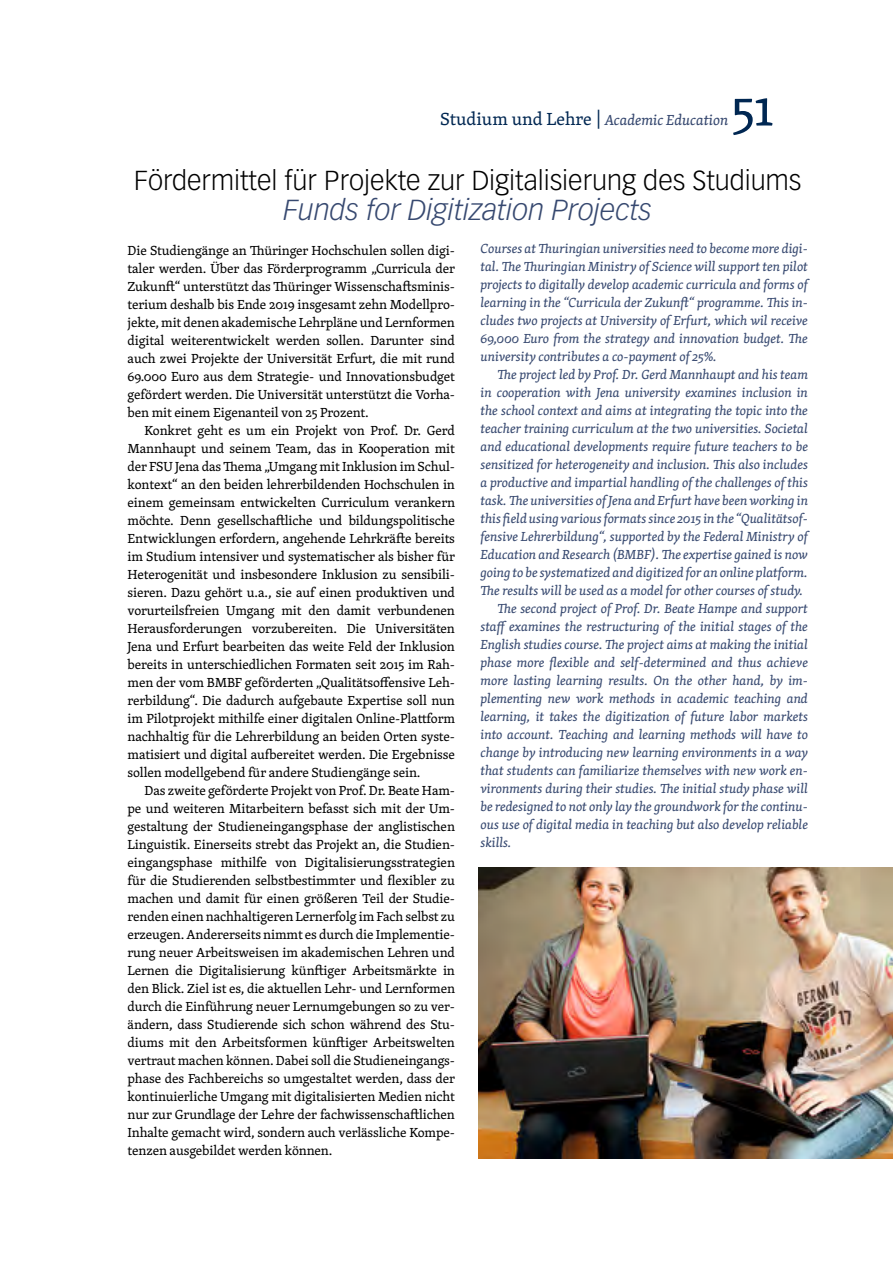
<style>
.page{position:relative;width:893px;height:1263px;background:#fff}
.page>*{position:absolute;margin:0;border:0;box-sizing:border-box;transform-origin:0 0}
.t1{font:54px "Skolar";color:#002752}
.t2{font:italic 300 28.5px "Vectora LH";color:#374970}
.t3{font:300 27px "Vectora LH";color:#000}
.t4{font:italic 15px "Skolar";color:#374970}
.t5{font:13.5px/18px "Skolar";letter-spacing:-.01em;color:#000;text-align:justify}
.t6{font:italic 13.5px/18px "Skolar";color:#374970;text-align:justify}
.s1{font-style:normal;font-size:18px;color:#002752}
</style>
<div class="page">
<img style="left:478px;top:867px;width:415px;height:292px">
<p class="t4" style="left:440px;top:109px;width:290px"><span class="s1">Studium und Lehre |</span> Academic Education</p>
<h1 class="t1" style="left:731px;top:67px;width:44px">51</h1>
<h3 class="t3" style="left:134px;top:165px;width:669px">Fördermittel für Projekte zur Digitalisierung des Studiums</h3>
<h2 class="t2" style="left:283px;top:193px;width:370px">Funds for Digitization Projects</h2>
<p class="t5" style="left:128px;top:241px;width:329px">Die Studiengänge an Thüringer Hochschulen sollen digi&shy;taler werden. Über das Förderprogramm „Curricula der Zukunft“ unterstützt das Thüringer Wissenschaftsminis&shy;terium deshalb bis Ende 2019 insgesamt zehn Modellpro&shy;jekte, mit denen akademische Lehrpläne und Lernformen digital weiterentwickelt werden sollen. Darunter sind auch zwei Projekte der Universität Erfurt, die mit rund 69.000 Euro aus dem Strategie- und Innovationsbudget gefördert werden. Die Universität unterstützt die Vorha&shy;ben mit einem Eigenanteil von 25 Prozent.</p>
<p class="t5" style="left:128px;top:421px;width:329px;text-indent:17px">Konkret geht es um ein Projekt von Prof. Dr. Gerd Mannhaupt und seinem Team, das in Kooperation mit der FSU Jena das Thema „Umgang mit Inklusion im Schul&shy;kontext“ an den beiden lehrerbildenden Hochschulen in einem gemeinsam entwickelten Curriculum verankern möchte. Denn gesellschaftliche und bildungspolitische Entwicklungen erfordern, angehende Lehrkräfte bereits im Studium intensiver und systematischer als bisher für Heterogenität und insbesondere Inklusion zu sensibili&shy;sieren. Dazu gehört u.a., sie auf einen produktiven und vorurteilsfreien Umgang mit den damit verbundenen Herausforderungen vorzubereiten. Die Universitäten Jena und Erfurt bearbeiten das weite Feld der Inklusion bereits in unterschiedlichen Formaten seit 2015 im Rah&shy;men der vom BMBF geförderten „Qualitätsoffensive Leh&shy;rerbildung“. Die dadurch aufgebaute Expertise soll nun im Pilotprojekt mithilfe einer digitalen Online-Plattform nachhaltig für die Lehrerbildung an beiden Orten syste&shy;matisiert und digital aufbereitet werden. Die Ergebnisse sollen modellgebend für andere Studiengänge sein.</p>
<p class="t5" style="left:128px;top:781px;width:329px;text-indent:17px">Das zweite geförderte Projekt von Prof. Dr. Beate Ham&shy;pe und weiteren Mitarbeitern befasst sich mit der Um&shy;gestaltung der Studieneingangsphase der anglistischen Linguistik. Einerseits strebt das Projekt an, die Studien&shy;eingangsphase mithilfe von Digitalisierungsstrategien für die Studierenden selbstbestimmter und flexibler zu machen und damit für einen größeren Teil der Studie&shy;renden einen nachhaltigeren Lernerfolg im Fach selbst zu erzeugen. Andererseits nimmt es durch die Implementie&shy;rung neuer Arbeitsweisen im akademischen Lehren und Lernen die Digitalisierung künftiger Arbeitsmärkte in den Blick. Ziel ist es, die aktuellen Lehr- und Lernformen durch die Einführung neuer Lernumgebungen so zu ver&shy;ändern, dass Studierende sich schon während des Stu&shy;diums mit den Arbeitsformen künftiger Arbeitswelten vertraut machen können. Dabei soll die Studieneingangs&shy;phase des Fachbereichs so umgestaltet werden, dass der kontinuierliche Umgang mit digitalisierten Medien nicht nur zur Grundlage der Lehre der fachwissenschaftlichen Inhalte gemacht wird, sondern auch verlässliche Kompe&shy;tenzen ausgebildet werden können.</p>
<p class="t6" style="left:480px;top:239px;width:329px">Courses at Thuringian universities need to become more digi&shy;tal. The Thuringian Ministry of Science will support ten pilot projects to digitally develop academic curricula and forms of learning in the “Curricula der Zukunft“ programme. This in&shy;cludes two projects at University of Erfurt, which wil receive 69,000 Euro from the strategy and innovation budget. The university contributes a co-payment of 25%.</p>
<p class="t6" style="left:497px;top:365px;width:312px">The project led by Prof. Dr. Gerd Mannhaupt and his team</p>
<p class="t6" style="left:480px;top:383px;width:329px">in cooperation with Jena university examines inclusion in</p>
<p class="t6" style="left:480px;top:401px;width:329px">the school context and aims at integrating the topic into the</p>
<p class="t6" style="left:480px;top:419px;width:329px">teacher training curriculum at the two universities. Societal</p>
<p class="t6" style="left:480px;top:437px;width:329px">and educational developments require future teachers to be</p>
<p class="t6" style="left:480px;top:455px;width:329px">sensitized for heterogeneity and inclusion. This also includes</p>
<p class="t6" style="left:480px;top:473px;width:329px">a productive and impartial handling of the challenges of this</p>
<p class="t6" style="left:480px;top:491px;width:329px">task. The universities of Jena and Erfurt have been working in</p>
<p class="t6" style="left:480px;top:509px;width:329px">this field using various formats since 2015 in the “Qualitätsof-</p>
<p class="t6" style="left:480px;top:527px;width:329px">fensive Lehrerbildung“, supported by the Federal Ministry of</p>
<p class="t6" style="left:480px;top:545px;width:329px">Education and Research (BMBF). The expertise gained is now</p>
<p class="t6" style="left:480px;top:563px;width:329px">going to be systematized and digitized for an online platform.</p>
<p class="t6" style="left:480px;top:581px;width:324px">The results will be used as a model for other courses of study.</p>
<p class="t6" style="left:497px;top:599px;width:312px">The second project of Prof. Dr. Beate Hampe and support</p>
<p class="t6" style="left:480px;top:617px;width:329px">staff examines the restructuring of the initial stages of the</p>
<p class="t6" style="left:480px;top:635px;width:329px">English studies course. The project aims at making the initial</p>
<p class="t6" style="left:480px;top:653px;width:329px">phase more flexible and self-determined and thus achieve</p>
<p class="t6" style="left:480px;top:671px;width:329px">more lasting learning results. On the other hand, by im-</p>
<p class="t6" style="left:480px;top:689px;width:329px">plementing new work methods in academic teaching and</p>
<p class="t6" style="left:480px;top:707px;width:329px">learning, it takes the digitization of future labor markets</p>
<p class="t6" style="left:480px;top:725px;width:329px">into account. Teaching and learning methods will have to</p>
<p class="t6" style="left:480px;top:743px;width:329px">change by introducing new learning environments in a way</p>
<p class="t6" style="left:480px;top:761px;width:329px">that students can familiarize themselves with new work en-</p>
<p class="t6" style="left:480px;top:779px;width:329px">vironments during their studies. The initial study phase will</p>
<p class="t6" style="left:480px;top:797px;width:329px">be redesigned to not only lay the groundwork for the continu-</p>
<p class="t6" style="left:480px;top:815px;width:329px">ous use of digital media in teaching but also develop reliable</p>
<p class="t6" style="left:480px;top:833px;width:32px">skills.</p>
</div>
